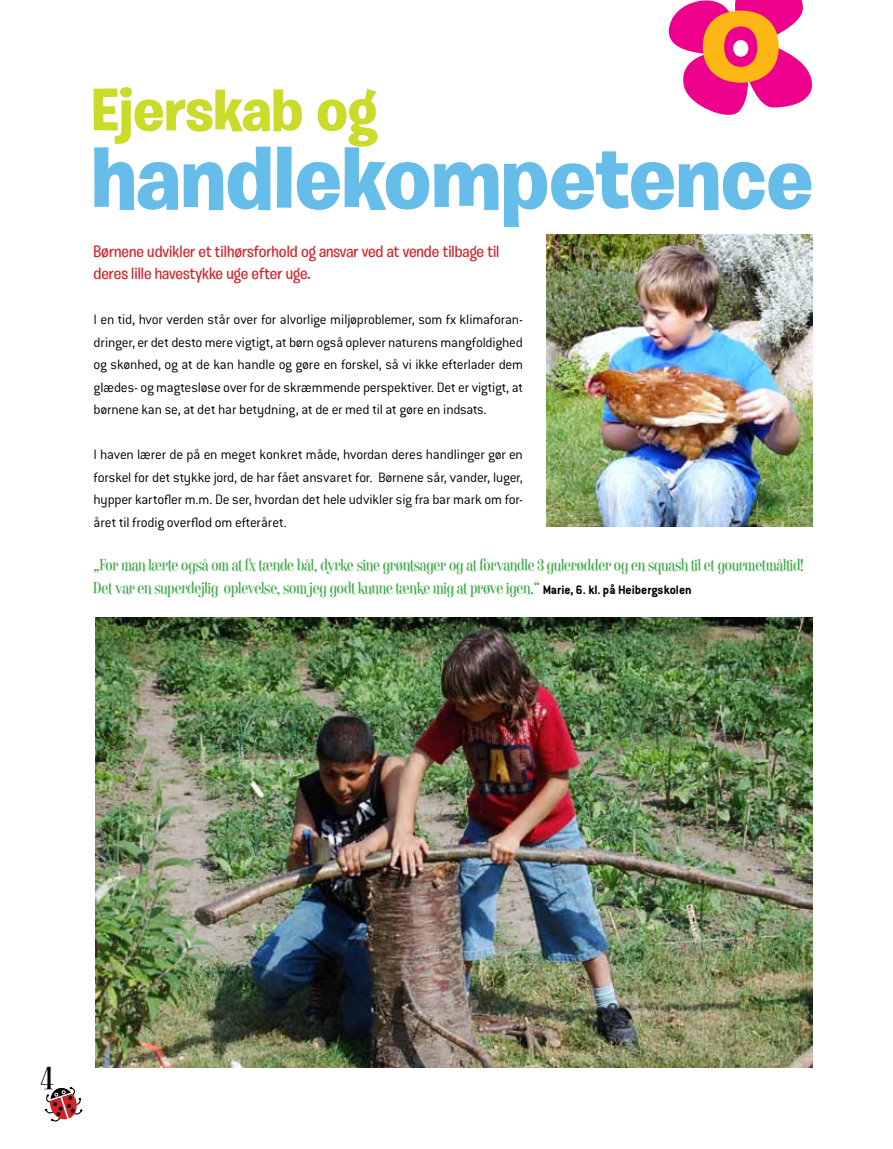
<style>
.page{position:relative;width:893px;height:1149px;background:#fff}
.page>*{position:absolute;margin:0;border:0;box-sizing:border-box;transform-origin:0 0}
.t1{font:700 98.25px "Burbank Big Wide";color:#fdb714}
.t2{font:700 90px "Burbank Big";color:#67bdea}
.t3{font:700 60px "Burbank Big";color:#cbdb2a}
.t4{font:33px "Ed";color:#000}
.t5{font:17.25px/22.5px "Ed";color:#41ad49}
.t6{font:500 16.5px/22.5px "Burbank Big";color:#d2232a}
.t7{font:300 15px/22.5px "Conduit ITC Std";letter-spacing:-.015em;color:#000;text-align:justify}
.s1{font-family:"Conduit ITC Std";font-weight:700;font-size:13.5px;color:#000}
</style>
<div class="page">
<svg style="left:44px;top:1086px;width:39px;height:36px"></svg>
<img style="left:546px;top:234px;width:266px;height:292px">
<img style="left:96px;top:617px;width:716px;height:449px">
<svg style="left:668px;top:0;width:144px;height:115px"></svg>
<div style="left:733px;top:40px;width:15px;height:17px;background:#fff;border-radius:50%"></div>
<h1 class="t1" style="left:700px;top:-15px;width:83px">o</h1>
<h3 class="t3" style="left:91px;top:73px;width:287px">Ejerskab og</h3>
<h2 class="t2" style="left:91px;top:123px;width:723px">handlekompetence</h2>
<p class="t6" style="left:94px;top:240px;width:407px">Børnene udvikler et tilhørsforhold og ansvar ved at vende tilbage til deres lille havestykke uge efter uge.</p>
<p class="t7" style="left:94px;top:308px;width:431px">I en tid, hvor verden står over for alvorlige miljøproblemer, som fx klimaforan&shy;dringer, er det desto mere vigtigt, at børn også oplever naturens mangfoldighed og skønhed, og at de kan handle og gøre en forskel, så vi ikke efterlader dem glædes- og magtesløse over for de skræmmende perspektiver. Det er vigtigt, at børnene kan se, at det har betydning, at de er med til at gøre en indsats.</p>
<p class="t7" style="left:94px;top:443px;width:431px">I haven lærer de på en meget konkret måde, hvordan deres handlinger gør en forskel for det stykke jord, de har fået ansvaret for. Børnene sår, vander, luger, hypper kartofler m.m. De ser, hvordan det hele udvikler sig fra bar mark om for&shy;året til frodig overflod om efteråret.</p>
<p class="t5" style="left:94px;top:554px;width:712px">„For man lærte også om at fx tænde bål, dyrke sine grøntsager og at forvandle 3 gulerødder og en squash til et gourmetmåltid!<br>Det var en superdejlig oplevelse, som jeg godt kunne tænke mig at prøve igen.“ <span class="s1">Marie, 6. kl. på Heibergskolen</span></p>
<h3 class="t4" style="left:41px;top:1058px;width:13px">4</h3>
</div>
